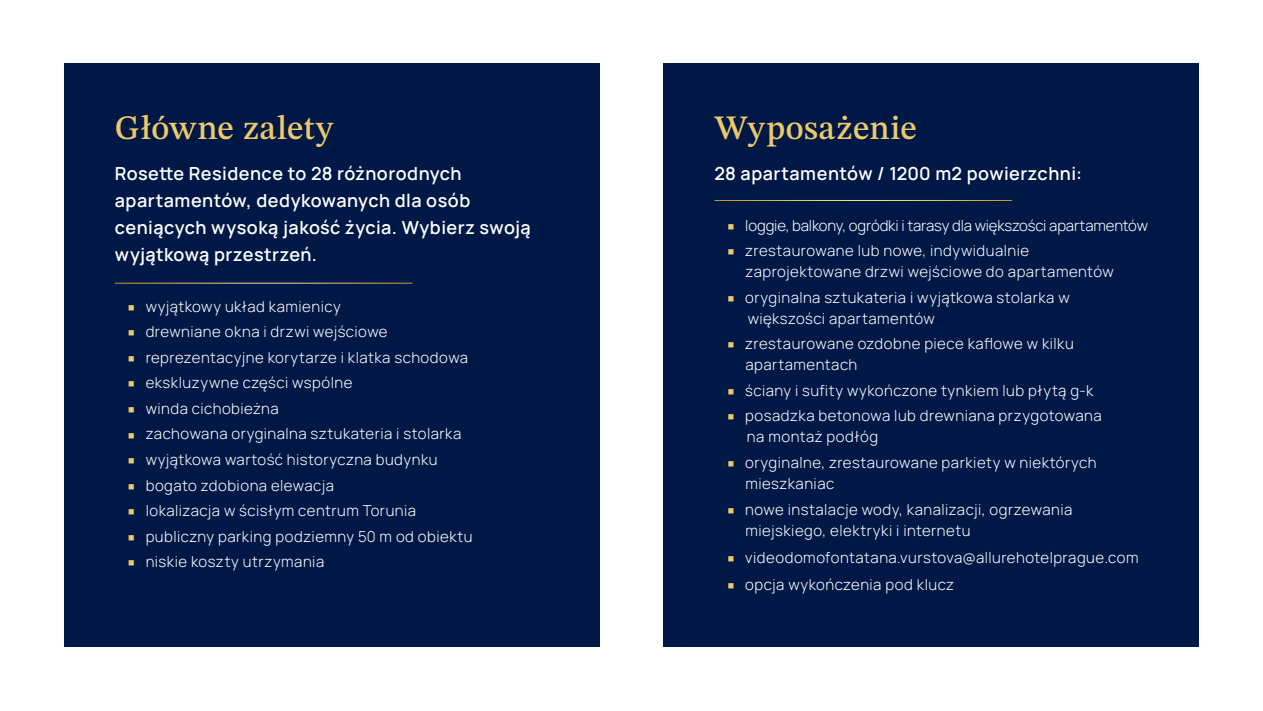
<style>
.page{position:relative;width:1263px;height:711px;background:#fff}
.page>*{position:absolute;margin:0;border:0;box-sizing:border-box;transform-origin:0 0}
.t1{font:700 37.5px "Arial";color:#ecc969}
.t2{font:500 34.2px "STIX Two Text";letter-spacing:.015em;color:#ecc969}
.t3{font:600 18px/27px "Manrope";letter-spacing:.025em;color:#fff}
.t4{font:300 15px/21px "Manrope";letter-spacing:.03em;color:#fff}
.t5{font:300 15px "Manrope";letter-spacing:-.01em;color:#fff}
</style>
<div class="page">
<hr style="left:0;top:0;width:1263px;height:2px;background:#5d5e5e">
<div style="left:64px;top:64px;width:536px;height:582px;background:#001846"></div>
<hr style="left:115px;top:282px;width:297px;height:1px;background:#fff">
<div style="left:663px;top:64px;width:536px;height:582px;background:#001846"></div>
<hr style="left:714px;top:200px;width:298px;height:1px;background:#fff">
<h2 class="t2" style="left:115px;top:103px;width:220px">Główne zalety</h2>
<p class="t3" style="left:115px;top:159px;width:417px">Rosette Residence to 28 różnorodnych apartamentów, dedykowanych dla osób ceniących wysoką jakość życia. Wybierz swoją wyjątkową przestrzeń.</p>
<h1 class="t1" style="left:125px;top:281px;width:14px">·</h1>
<p class="t4" style="left:146px;top:295px;width:197px">wyjątkowy układ kamienicy</p>
<h1 class="t1" style="left:125px;top:306px;width:14px">·</h1>
<p class="t4" style="left:146px;top:320px;width:243px">drewniane okna i drzwi wejściowe</p>
<h1 class="t1" style="left:125px;top:332px;width:14px">·</h1>
<p class="t4" style="left:146px;top:346px;width:324px">reprezentacyjne korytarze i klatka schodowa</p>
<h1 class="t1" style="left:125px;top:357px;width:14px">·</h1>
<p class="t4" style="left:146px;top:371px;width:208px">ekskluzywne części wspólne</p>
<h1 class="t1" style="left:125px;top:383px;width:14px">·</h1>
<p class="t4" style="left:146px;top:397px;width:135px">winda cichobieżna</p>
<h1 class="t1" style="left:125px;top:408px;width:14px">·</h1>
<p class="t4" style="left:146px;top:422px;width:317px">zachowana oryginalna sztukateria i stolarka</p>
<h1 class="t1" style="left:125px;top:434px;width:14px">·</h1>
<p class="t4" style="left:146px;top:448px;width:293px">wyjątkowa wartość historyczna budynku</p>
<h1 class="t1" style="left:125px;top:459px;width:14px">·</h1>
<p class="t4" style="left:146px;top:473px;width:190px">bogato zdobiona elewacja</p>
<h1 class="t1" style="left:125px;top:485px;width:14px">·</h1>
<p class="t4" style="left:146px;top:499px;width:272px">lokalizacja w ścisłym centrum Torunia</p>
<h1 class="t1" style="left:125px;top:510px;width:14px">·</h1>
<p class="t4" style="left:146px;top:524px;width:328px">publiczny parking podziemny 50 m od obiektu</p>
<h1 class="t1" style="left:125px;top:536px;width:14px">·</h1>
<p class="t4" style="left:146px;top:550px;width:180px">niskie koszty utrzymania</p>
<h2 class="t2" style="left:714px;top:103px;width:204px">Wyposażenie</h2>
<p class="t3" style="left:714px;top:159px;width:369px">28 apartamentów / 1200 m2 powierzchni:</p>
<h1 class="t1" style="left:725px;top:200px;width:14px">·</h1>
<p class="t5" style="left:745px;top:214px;width:404px">loggie, balkony, ogródki i tarasy dla większości apartamentów</p>
<h1 class="t1" style="left:725px;top:225px;width:14px">·</h1>
<p class="t4" style="left:745px;top:239px;width:370px">zrestaurowane lub nowe, indywidualnie zaprojektowane drzwi wejściowe do apartamentów</p>
<h1 class="t1" style="left:725px;top:272px;width:14px">·</h1>
<p class="t4" style="left:745px;top:286px;width:326px">oryginalna sztukateria i wyjątkowa stolarka w większości apartamentów</p>
<h1 class="t1" style="left:725px;top:318px;width:14px">·</h1>
<p class="t4" style="left:745px;top:332px;width:330px">zrestaurowane ozdobne piece kaflowe w kilku apartamentach</p>
<h1 class="t1" style="left:725px;top:365px;width:14px">·</h1>
<p class="t4" style="left:745px;top:379px;width:350px">ściany i sufity wykończone tynkiem lub płytą g-k</p>
<h1 class="t1" style="left:725px;top:390px;width:14px">·</h1>
<p class="t4" style="left:745px;top:404px;width:358px">posadzka betonowa lub drewniana przygotowana na montaż podłóg</p>
<h1 class="t1" style="left:725px;top:437px;width:14px">·</h1>
<p class="t4" style="left:745px;top:451px;width:353px">oryginalne, zrestaurowane parkiety w niektórych mieszkaniac</p>
<h1 class="t1" style="left:725px;top:483px;width:14px">·</h1>
<p class="t4" style="left:745px;top:497px;width:329px">nowe instalacje wody, kanalizacji, ogrzewania miejskiego, elektryki i internetu</p>
<h1 class="t1" style="left:725px;top:531px;width:14px">·</h1>
<p class="t4" style="left:745px;top:545px;width:395px">videodomofontatana.vurstova@allurehotelprague.com</p>
<h1 class="t1" style="left:725px;top:558px;width:14px">·</h1>
<p class="t4" style="left:745px;top:572px;width:210px">opcja wykończenia pod klucz</p>
</div>
